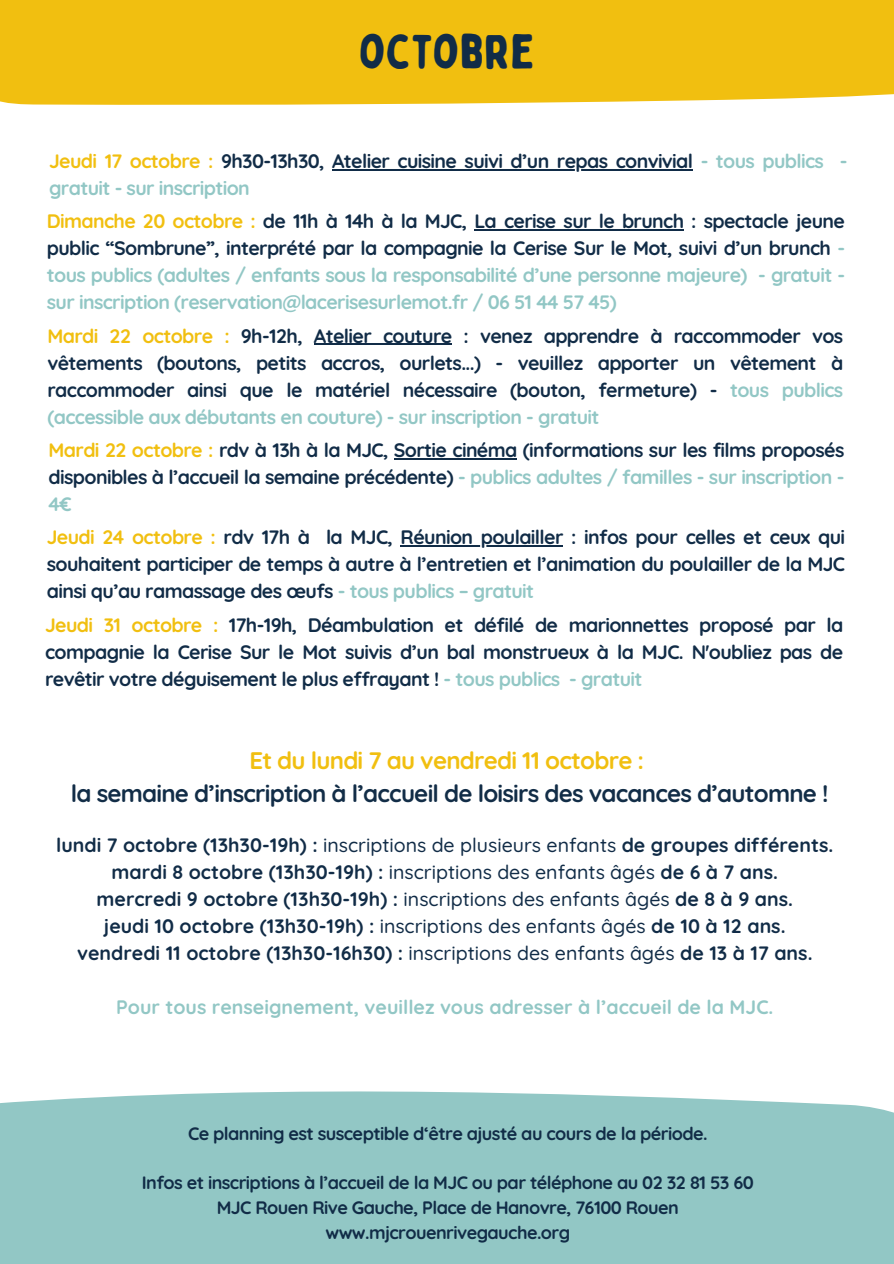
<style>
.page{position:relative;width:894px;height:1264px;background:#fff}
.page>*{position:absolute;margin:0;border:0;box-sizing:border-box;transform-origin:0 0}
.t1{font:48px "Bobby Jones Soft";color:#112c47}
.t2{font:700 24px/32.7px "Quicksand";letter-spacing:-.035em;color:#122d47;text-align:center}
.t3{font:700 19.5px/27px "Quicksand";letter-spacing:-.035em;color:#112c47;text-align:justify}
.t4{font:700 19.5px "Quicksand";color:#112c47}
.t5{font:700 19.5px/27px "Quicksand";letter-spacing:-.035em;color:#92c7c5;text-align:justify}
.t6{font:700 19.5px "Quicksand";color:#92c7c5}
.t7{font:700 18px "Quicksand";letter-spacing:-.035em;color:#112c47}
.s1{color:#f1bf10}
.s2{color:#92c7c5}
.s3{color:#112c47}
.s4{font-weight:500}
</style>
<div class="page">
<div style="left:0;top:0;width:893px;height:105px;background:#f1bf10"></div>
<hr style="left:332px;top:169px;width:360px;height:1px;background:#112c47">
<hr style="left:314px;top:344px;width:137px;height:1px;background:#112c47">
<hr style="left:394px;top:458px;width:122px;height:1px;background:#112c47">
<hr style="left:400px;top:545px;width:162px;height:1px;background:#112c47">
<hr style="left:474px;top:229px;width:209px;height:2px;background:#112c47">
<div style="left:0;top:1091px;width:893px;height:172px;background:#92c7c5"></div>
<p class="t1" style="left:359px;top:22px;width:177px">OCTOBRE</p>
<h1 class="t3" style="left:49px;top:147px;width:799px"><span class="s1">Jeudi 17 octobre :</span> 9h30-13h30, Atelier cuisine suivi d’un repas convivial <span class="s2">- tous publics -</span></h1>
<p class="t5" style="left:49px;top:174px;width:202px">gratuit - sur inscription</p>
<h2 class="t5" style="left:47px;top:208px;width:799px"><span class="s1">Dimanche 20 octobre :</span> <span class="s3">de 11h à 14h à la MJC, La cerise sur le brunch : spectacle jeune public “Sombrune”, interprété par la compagnie la Cerise Sur le Mot, suivi d’un brunch</span> - tous publics (adultes / enfants sous la responsabilité d’une personne majeure) - gratuit - sur inscription (reservation@lacerisesurlemot.fr / 06 51 44 57 45)</h2>
<p class="t3" style="left:47px;top:322px;width:797px"><span class="s1">Mardi 22 octobre :</span> 9h-12h, Atelier couture : venez apprendre à raccommoder vos vêtements (boutons, petits accros, ourlets...) - veuillez apporter un vêtement à raccommoder ainsi que le matériel nécessaire (bouton, fermeture) - <span class="s2">tous publics (accessible aux débutants en couture) - sur inscription - gratuit</span></p>
<p class="t3" style="left:49px;top:436px;width:797px"><span class="s1">Mardi 22 octobre :</span> rdv à 13h à la MJC, Sortie cinéma (informations sur les films proposés disponibles à l’accueil la semaine précédente) <span class="s2">- publics adultes / familles - sur inscription - 4€</span></p>
<p class="t3" style="left:47px;top:523px;width:799px"><span class="s1">Jeudi 24 octobre :</span> rdv 17h à la MJC, Réunion poulailler : infos pour celles et ceux qui</p>
<p class="t3" style="left:47px;top:550px;width:799px">souhaitent participer de temps à autre à l’entretien et l’animation du poulailler de la MJC ainsi qu’au ramassage des œufs <span class="s2">- tous publics – gratuit</span></p>
<p class="t3" style="left:45px;top:610px;width:799px"><span class="s1">Jeudi 31 octobre :</span> 17h-19h, Déambulation et défilé de marionnettes proposé par la compagnie la Cerise Sur le Mot suivis d’un bal monstrueux à la MJC. N'oubliez pas de revêtir votre déguisement le plus effrayant ! <span class="s2">- tous publics - gratuit</span></p>
<p class="t2" style="left:71px;top:744px;width:759px"><span class="s1">Et du lundi 7 au vendredi 11 octobre :<br></span>la semaine d’inscription à l’accueil de loisirs des vacances d’automne !</p>
<p class="t4" style="left:56px;top:832px;width:778px">lundi 7 octobre (13h30-19h) : <span class="s4">inscriptions de plusieurs enfants</span> de groupes différents.</p>
<p class="t4" style="left:112px;top:859px;width:667px">mardi 8 octobre (13h30-19h) : <span class="s4">inscriptions des enfants âgés</span> de 6 à 7 ans.</p>
<p class="t4" style="left:96px;top:886px;width:697px">mercredi 9 octobre (13h30-19h) : <span class="s4">inscriptions des enfants âgés</span> de 8 à 9 ans.</p>
<p class="t4" style="left:104px;top:913px;width:683px">jeudi 10 octobre (13h30-19h) : <span class="s4">inscriptions des enfants âgés</span> de 10 à 12 ans.</p>
<p class="t4" style="left:77px;top:940px;width:736px">vendredi 11 octobre (13h30-16h30) : <span class="s4">inscriptions des enfants âgés</span> de 13 à 17 ans.</p>
<p class="t6" style="left:116px;top:994px;width:658px">Pour tous renseignement, veuillez vous adresser à l’accueil de la MJC.</p>
<p class="t7" style="left:188px;top:1121px;width:521px">Ce planning est susceptible d‘être ajusté au cours de la période.</p>
<p class="t7" style="left:142px;top:1171px;width:613px">Infos et inscriptions à l’accueil de la MJC ou par téléphone au 02 32 81 53 60</p>
<p class="t7" style="left:217px;top:1196px;width:463px">MJC Rouen Rive Gauche, Place de Hanovre, 76100 Rouen</p>
<p class="t7" style="left:325px;top:1220px;width:246px">www.mjcrouenrivegauche.org</p>
</div>
